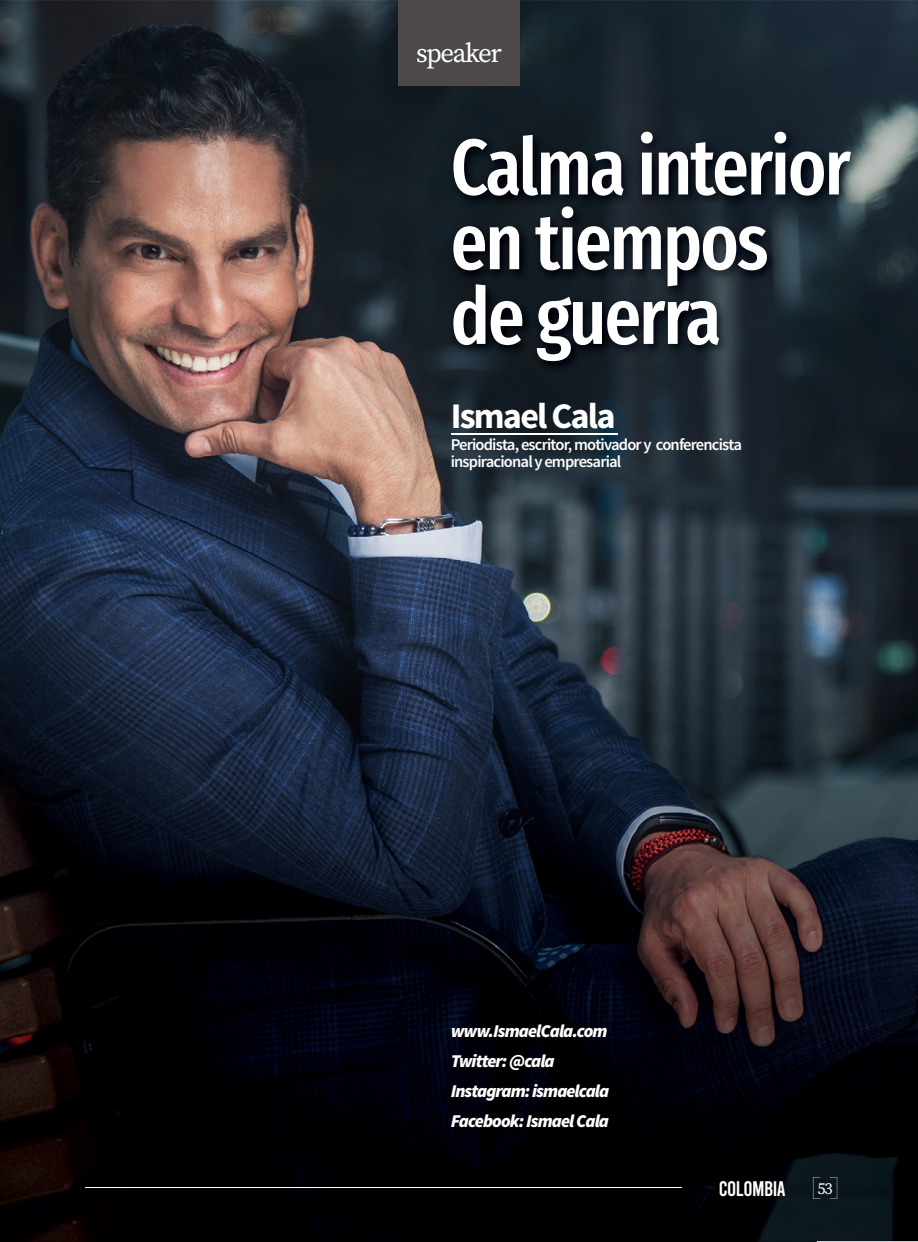
<style>
.page{position:relative;width:918px;height:1242px;background:#fff}
.page>*{position:absolute;margin:0;border:0;box-sizing:border-box;transform-origin:0 0}
.t1{font:500 extra-condensed 79.2px/74.7px "Fira Sans";letter-spacing:-.025em;color:#fff}
.t2{font:700 36px "Source Sans Pro";letter-spacing:-.05em;color:#fff}
.t3{font:27px "Source Serif Pro";letter-spacing:-.055em;color:#fff}
.t4{font:21px "Bebas";letter-spacing:-.025em;color:#fff}
.t5{font:italic 900 18px/30px "Source Sans Pro";letter-spacing:-.05em;color:#fff}
.t6{font:600 16.5px/16.5px "Source Sans Pro";letter-spacing:-.05em;color:#fff}
.t7{font:16.5px "Source Serif Pro";color:#fff}
</style>
<div class="page">
<img style="left:0;top:0;width:459px;height:1034px">
<img style="left:459px;top:0;width:459px;height:154px">
<img style="left:817px;top:154px;width:101px;height:1087px">
<img style="left:459px;top:375px;width:358px;height:659px">
<img style="left:0;top:1034px;width:817px;height:207px">
<img style="left:448px;top:127px;width:416px;height:248px">
<hr style="left:451px;top:433px;width:166px;height:1px;background:#fff">
<div style="left:398px;top:0;width:122px;height:85px;background:#4d4949"></div>
<hr style="left:85px;top:1188px;width:597px;height:1px;background:#fff">
<svg style="left:813px;top:1177px;width:7px;height:22px"></svg>
<svg style="left:830px;top:1177px;width:7px;height:22px"></svg>
<h3 class="t3" style="left:416px;top:35px;width:87px">speaker</h3>
<h1 class="t1" style="left:451px;top:126px;width:402px">Calma interior en tiempos de guerra</h1>
<h2 class="t2" style="left:451px;top:393px;width:166px">Ismael Cala</h2>
<p class="t6" style="left:451px;top:437px;width:293px">Periodista, escritor, motivador y conferencista inspiracional y empresarial</p>
<p class="t5" style="left:451px;top:1016px;width:160px">www.IsmaelCala.com<br>Twitter: @cala<br>Instagram: ismaelcala<br>Facebook: Ismael Cala</p>
<p class="t4" style="left:719px;top:1178px;width:68px">COLOMBIA</p>
<p class="t7" style="left:817px;top:1177px;width:17px">53</p>
</div>
